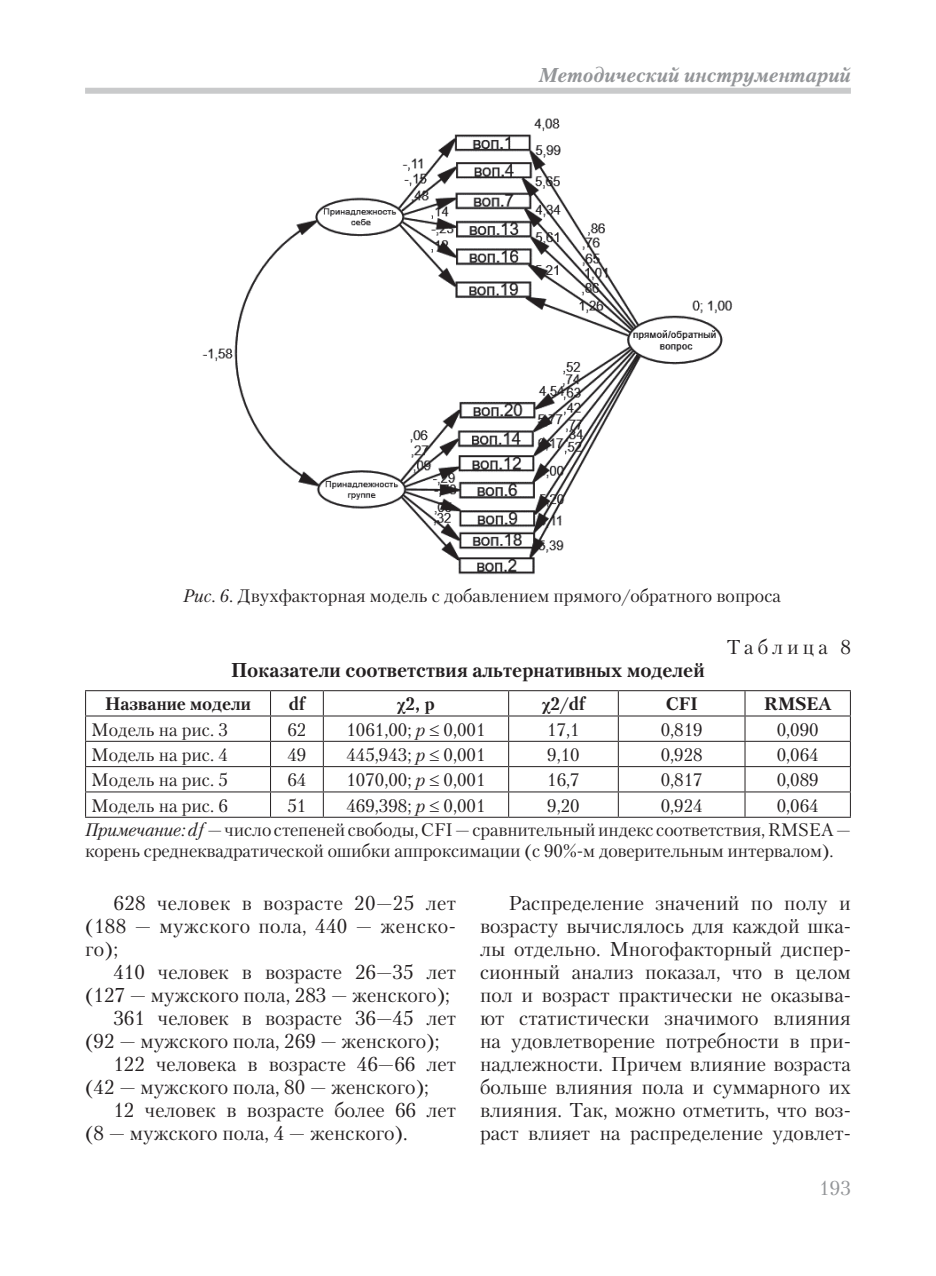
<style>
.page{position:relative;width:936px;height:1276px;background:#fff}
.page>*{position:absolute;margin:0;border:0;box-sizing:border-box;transform-origin:0 0}
.Основной{font:20px/23px "Petersburg C";color:#231f20}
.Основной-2{font:700 20px "Petersburg C";color:#231f20}
.Основной-3{font:italic 700 20px "Petersburg C";color:#939598}
.Основной-4{font:20px "Petersburg C";letter-spacing:.2em;color:#231f20}
.t1{font:20px "Petersburg C";color:#939598}
.Основной-5{font:18px/21px "Petersburg C";color:#231f20}
.Основной-6{font:700 18px "Petersburg C";color:#231f20}
.s1{font-style:italic}
.s2{font-family:"Times New Roman"}
</style>
<div class="page">
<div style="left:85px;top:88px;width:765px;height:6px;background:#c9cacb"></div>
<img style="left:202px;top:118px;width:531px;height:457px">
<hr style="left:85px;top:690px;width:185px;height:1px;background:#231f20">
<hr style="left:270px;top:690px;width:53px;height:1px;background:#231f20">
<hr style="left:323px;top:690px;width:185px;height:1px;background:#231f20">
<hr style="left:508px;top:690px;width:110px;height:1px;background:#231f20">
<hr style="left:618px;top:690px;width:127px;height:1px;background:#231f20">
<hr style="left:745px;top:690px;width:105px;height:1px;background:#231f20">
<hr style="left:85px;top:715px;width:185px;height:1px;background:#231f20">
<hr style="left:270px;top:715px;width:53px;height:1px;background:#231f20">
<hr style="left:323px;top:715px;width:185px;height:1px;background:#231f20">
<hr style="left:508px;top:715px;width:110px;height:1px;background:#231f20">
<hr style="left:618px;top:715px;width:127px;height:1px;background:#231f20">
<hr style="left:745px;top:715px;width:105px;height:1px;background:#231f20">
<hr style="left:85px;top:741px;width:185px;height:1px;background:#231f20">
<hr style="left:270px;top:741px;width:53px;height:1px;background:#231f20">
<hr style="left:323px;top:741px;width:185px;height:1px;background:#231f20">
<hr style="left:508px;top:741px;width:110px;height:1px;background:#231f20">
<hr style="left:618px;top:741px;width:127px;height:1px;background:#231f20">
<hr style="left:745px;top:741px;width:105px;height:1px;background:#231f20">
<hr style="left:85px;top:766px;width:185px;height:1px;background:#231f20">
<hr style="left:270px;top:766px;width:53px;height:1px;background:#231f20">
<hr style="left:323px;top:766px;width:185px;height:1px;background:#231f20">
<hr style="left:508px;top:766px;width:110px;height:1px;background:#231f20">
<hr style="left:618px;top:766px;width:127px;height:1px;background:#231f20">
<hr style="left:745px;top:766px;width:105px;height:1px;background:#231f20">
<hr style="left:85px;top:791px;width:185px;height:1px;background:#231f20">
<svg style="left:85px;top:691px;width:1px;height:125px"></svg>
<hr style="left:270px;top:791px;width:53px;height:1px;background:#231f20">
<svg style="left:270px;top:691px;width:1px;height:125px"></svg>
<hr style="left:323px;top:791px;width:185px;height:1px;background:#231f20">
<svg style="left:323px;top:691px;width:1px;height:125px"></svg>
<hr style="left:508px;top:791px;width:110px;height:1px;background:#231f20">
<svg style="left:508px;top:691px;width:1px;height:125px"></svg>
<hr style="left:618px;top:791px;width:127px;height:1px;background:#231f20">
<svg style="left:617px;top:691px;width:1px;height:125px"></svg>
<hr style="left:745px;top:791px;width:105px;height:1px;background:#231f20">
<svg style="left:744px;top:691px;width:1px;height:125px"></svg>
<svg style="left:849px;top:691px;width:1px;height:125px"></svg>
<hr style="left:85px;top:816px;width:185px;height:1px;background:#231f20">
<hr style="left:270px;top:816px;width:53px;height:1px;background:#231f20">
<hr style="left:323px;top:816px;width:185px;height:1px;background:#231f20">
<hr style="left:508px;top:816px;width:110px;height:1px;background:#231f20">
<hr style="left:618px;top:816px;width:127px;height:1px;background:#231f20">
<hr style="left:745px;top:816px;width:105px;height:1px;background:#231f20">
<p class="Основной-3" style="left:538px;top:63px;width:314px">Методический инструментарий</p>
<p class="Основной-5" style="left:183px;top:585px;width:599px"><span class="s1">Рис. 6.</span> Двухфакторная модель с добавлением прямого/обратного вопроса</p>
<p class="Основной-4" style="left:726px;top:634px;width:126px">Таблица 8</p>
<p class="Основной-2" style="left:231px;top:658px;width:475px">Показатели соответствия альтернативных моделей</p>
<p class="Основной-6" style="left:105px;top:694px;width:147px">Название модели</p>
<p class="Основной-6" style="left:289px;top:694px;width:18px">df</p>
<p class="Основной-6" style="left:397px;top:694px;width:39px"><span class="s2">χ</span>2, p</p>
<p class="Основной-6" style="left:542px;top:694px;width:44px"><span class="s2">χ</span>2/df</p>
<p class="Основной-6" style="left:665px;top:694px;width:33px">CFI</p>
<p class="Основной-6" style="left:764px;top:694px;width:69px">RMSEA</p>
<p class="Основной-5" style="left:91px;top:718px;width:138px">Модель на рис. 3</p>
<p class="Основной-5" style="left:287px;top:718px;width:20px">62</p>
<p class="Основной-5" style="left:346px;top:718px;width:141px">1061,00; <span class="s1">p</span> ≤ 0,001</p>
<p class="Основной-5" style="left:547px;top:718px;width:34px">17,1</p>
<p class="Основной-5" style="left:660px;top:718px;width:43px">0,819</p>
<p class="Основной-5" style="left:776px;top:718px;width:43px">0,090</p>
<p class="Основной-5" style="left:91px;top:744px;width:138px">Модель на рис. 4</p>
<p class="Основной-5" style="left:287px;top:744px;width:20px">49</p>
<p class="Основной-5" style="left:346px;top:744px;width:141px">445,943; <span class="s1">p</span> ≤ 0,001</p>
<p class="Основной-5" style="left:547px;top:744px;width:34px">9,10</p>
<p class="Основной-5" style="left:660px;top:744px;width:43px">0,928</p>
<p class="Основной-5" style="left:776px;top:744px;width:43px">0,064</p>
<p class="Основной-5" style="left:91px;top:769px;width:138px">Модель на рис. 5</p>
<p class="Основной-5" style="left:287px;top:769px;width:20px">64</p>
<p class="Основной-5" style="left:346px;top:769px;width:141px">1070,00; <span class="s1">p</span> ≤ 0,001</p>
<p class="Основной-5" style="left:547px;top:769px;width:34px">16,7</p>
<p class="Основной-5" style="left:660px;top:769px;width:43px">0,817</p>
<p class="Основной-5" style="left:776px;top:769px;width:43px">0,089</p>
<p class="Основной-5" style="left:91px;top:794px;width:138px">Модель на рис. 6</p>
<p class="Основной-5" style="left:287px;top:794px;width:20px">51</p>
<p class="Основной-5" style="left:346px;top:794px;width:141px">469,398; <span class="s1">p</span> ≤ 0,001</p>
<p class="Основной-5" style="left:547px;top:794px;width:34px">9,20</p>
<p class="Основной-5" style="left:660px;top:794px;width:43px">0,924</p>
<p class="Основной-5" style="left:776px;top:794px;width:43px">0,064</p>
<p class="Основной-5" style="left:85px;top:819px;width:767px"><span class="s1">Примечание: df</span> — число степеней свободы, CFI — сравнительный индекс соответствия, RMSEA — корень среднеквадратической ошибки аппроксимации (с 90%-м доверительным интервалом).</p>
<p class="Основной" style="left:85px;top:891px;width:372px;text-align:justify;text-indent:28px">628 человек в возрасте 20—25 лет (188 — мужского пола, 440 — женско&shy;го);</p>
<p class="Основной" style="left:85px;top:960px;width:372px;text-align:right">410 человек в возрасте 26—35 лет (127 — мужского пола, 283 — женского);</p>
<p class="Основной" style="left:85px;top:1006px;width:372px;text-indent:28px">361 человек в возрасте 36—45 лет (92 — мужского пола, 269 — женского);</p>
<p class="Основной" style="left:85px;top:1052px;width:372px;text-indent:28px">122 человека в возрасте 46—66 лет (42 — мужского пола, 80 — женского);</p>
<p class="Основной" style="left:85px;top:1098px;width:372px;text-indent:28px">12 человек в возрасте более 66 лет (8 — мужского пола, 4 — женского).</p>
<p class="Основной" style="left:480px;top:891px;width:372px;text-align:justify;text-indent:28px">Распределение значений по полу и возрасту вычислялось для каждой шка&shy;лы отдельно. Многофакторный диспер&shy;сионный анализ показал, что в целом пол и возраст практически не оказыва&shy;ют статистически значимого влияния на удовлетворение потребности в при&shy;надлежности. Причем влияние возраста больше влияния пола и суммарного их влияния. Так, можно отметить, что воз&shy;раст влияет на распределение удовлет-</p>
<p class="t1" style="left:819px;top:1176px;width:33px">193</p>
</div>
